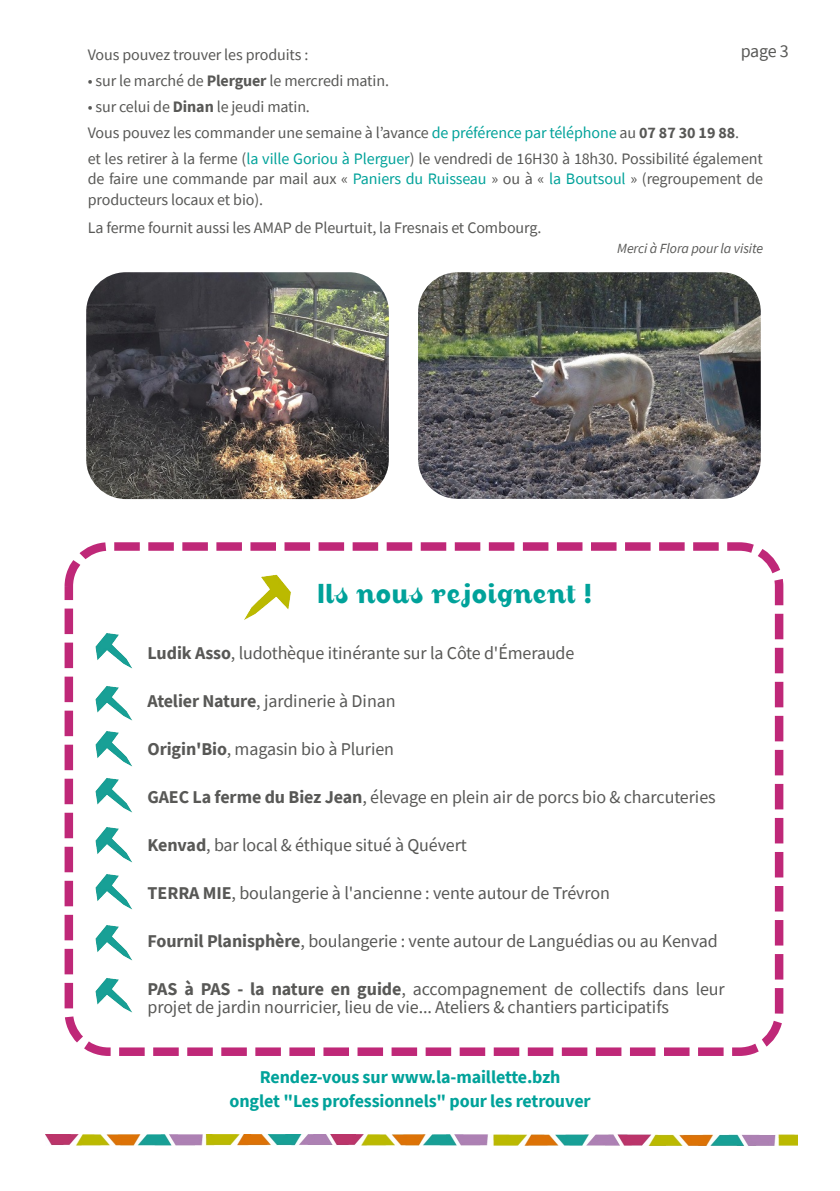
<style>
.page{position:relative;width:840px;height:1191px;background:#fff}
.page>*{position:absolute;margin:0;border:0;box-sizing:border-box;transform-origin:0 0}
.t1{font:500 24px "August";letter-spacing:-.005em;color:#00a29a}
.t2{font:18px/18px "Source Sans Pro";letter-spacing:-.005em;color:#585856}
.t3{font:700 18px/24px "Source Sans Pro";letter-spacing:-.01em;color:#00a29a;text-align:center}
.t4{font:16px/26.2px "Source Sans Pro";letter-spacing:-.005em;color:#585856}
.t5{font:italic 14px "Source Sans Pro";letter-spacing:-.005em;color:#585856}
.s1{font-weight:700}
.s2{color:#00a29a}
</style>
<div class="page">
<div style="left:65px;top:542px;width:718px;height:514px;border:9px dashed #bf2878;border-radius:40px"></div>
<img style="left:45px;top:1134px;width:752px;height:11px">
<img style="left:244px;top:574px;width:47px;height:46px">
<img style="left:418px;top:272px;width:342px;height:227px;border-radius:40px">
<img style="left:86px;top:272px;width:302px;height:227px;border-radius:40px">
<img style="left:95px;top:633px;width:37px;height:36px">
<img style="left:95px;top:686px;width:37px;height:35px">
<img style="left:95px;top:731px;width:37px;height:36px">
<img style="left:95px;top:778px;width:37px;height:35px">
<img style="left:95px;top:827px;width:37px;height:36px">
<img style="left:95px;top:874px;width:37px;height:36px">
<img style="left:95px;top:925px;width:37px;height:36px">
<img style="left:95px;top:978px;width:37px;height:35px">
<p class="t2" style="left:740px;top:42px;width:50px">page 3</p>
<p class="t4" style="left:88px;top:41px;width:222px">Vous pouvez trouver les produits :</p>
<p class="t4" style="left:88px;top:67px;width:302px">• sur le marché de <span class="s1">Plerguer</span> le mercredi matin.</p>
<p class="t4" style="left:88px;top:93px;width:676px">• sur celui de <span class="s1">Dinan</span> le jeudi matin.<br>Vous pouvez les commander une semaine à l’avance <span class="s2">de préférence par téléphone</span> au <span class="s1">07 87 30 19 88</span>.<br>et les retirer à la ferme (<span class="s2">la ville Goriou à Plerguer</span>) le vendredi de 16H30 à 18h30. Possibilité également</p>
<p class="t4" style="left:88px;top:169px;width:676px;line-height:20.2px">de faire une commande par mail aux « <span class="s2">Paniers du Ruisseau</span> » ou à « <span class="s2">la Boutsoul</span> » (regroupement de producteurs locaux et bio).</p>
<p class="t4" style="left:88px;top:214px;width:455px">La ferme fournit aussi les AMAP de Pleurtuit, la Fresnais et Combourg.</p>
<p class="t5" style="left:617px;top:239px;width:147px">Merci à Flora pour la visite</p>
<h1 class="t1" style="left:317px;top:577px;width:276px">Ils nous rejoignent !</h1>
<p class="t2" style="left:147px;top:644px;width:428px"><span class="s1">Ludik Asso</span>, ludothèque itinérante sur la Côte d'Émeraude</p>
<p class="t2" style="left:147px;top:692px;width:249px"><span class="s1">Atelier Nature</span>, jardinerie à Dinan</p>
<p class="t2" style="left:147px;top:740px;width:248px"><span class="s1">Origin'Bio</span>, magasin bio à Plurien</p>
<p class="t2" style="left:147px;top:788px;width:569px"><span class="s1">GAEC La ferme du Biez Jean</span>, élevage en plein air de porcs bio &amp; charcuteries</p>
<p class="t2" style="left:147px;top:836px;width:321px"><span class="s1">Kenvad</span>, bar local &amp; éthique situé à Quévert</p>
<p class="t2" style="left:147px;top:884px;width:464px"><span class="s1">TERRA MIE</span>, boulangerie à l'ancienne : vente autour de Trévron</p>
<p class="t2" style="left:147px;top:932px;width:571px"><span class="s1">Fournil Planisphère</span>, boulangerie : vente autour de Languédias ou au Kenvad</p>
<p class="t2" style="left:147px;top:980px;width:578px"><span class="s1">PAS à PAS - la nature en guide</span>, accompagnement de collectifs dans leur projet de jardin nourricier, lieu de vie... Ateliers &amp; chantiers participatifs</p>
<p class="t3" style="left:229px;top:1064px;width:362px">Rendez-vous sur www.la-maillette.bzh<br>onglet "Les professionnels" pour les retrouver</p>
</div>
